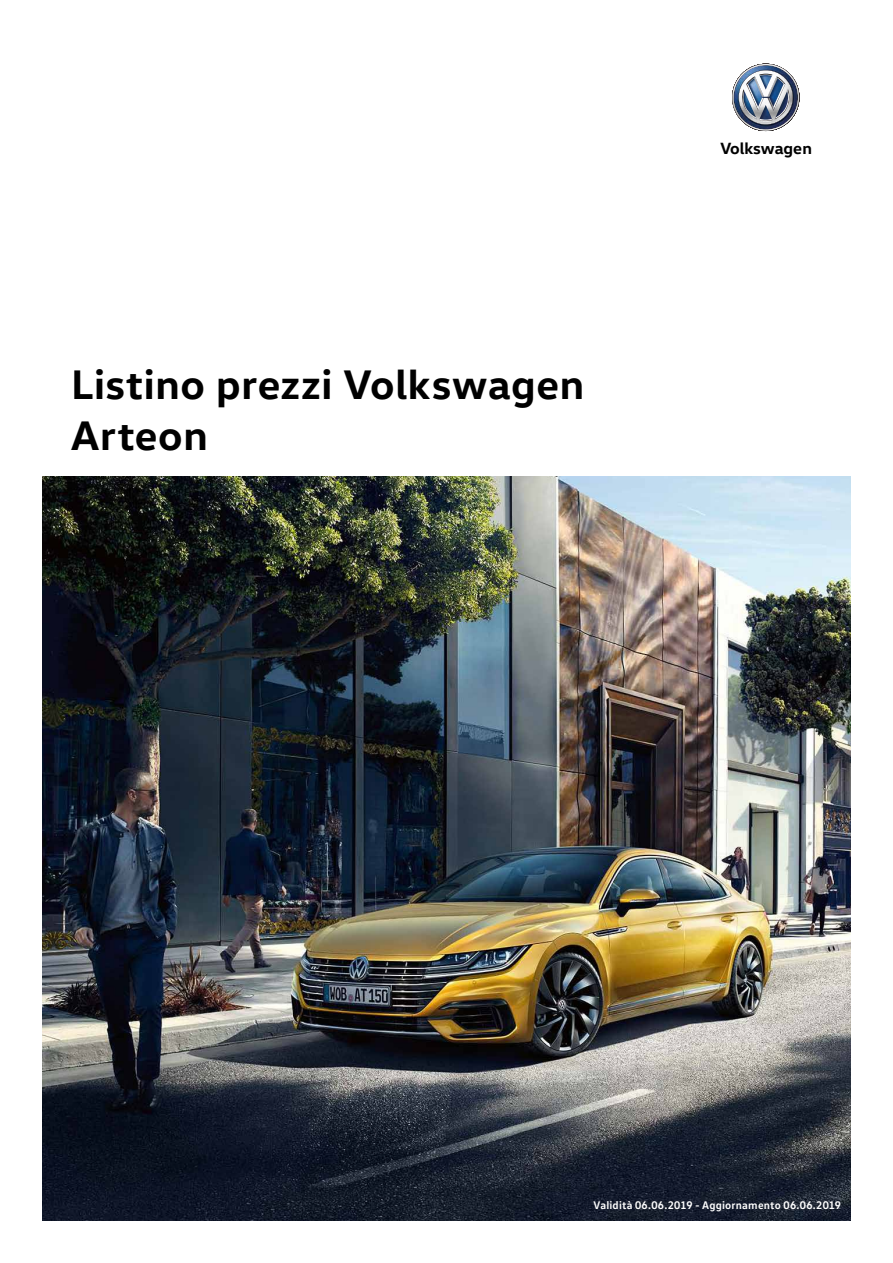
<style>
.page{position:relative;width:893px;height:1263px;background:#fff}
.page>*{position:absolute;margin:0;border:0;box-sizing:border-box;transform-origin:0 0}
.t1{font:700 42px/50.4px "VW Head";letter-spacing:.015em;color:#000}
.t2{font:700 16.5px "VW Head";letter-spacing:-.005em;color:#000}
.t3{font:700 11.25px "VW Text";letter-spacing:.015em;color:#fff}
</style>
<div class="page">
<img style="left:43px;top:476px;width:807px;height:744px">
<img style="left:732px;top:64px;width:68px;height:67px">
<h1 class="t1" style="left:71px;top:358px;width:515px">Listino prezzi Volkswagen<br>Arteon</h1>
<h2 class="t2" style="left:720px;top:137px;width:93px">Volkswagen</h2>
<p class="t3" style="left:593px;top:1198px;width:249px">Validità 06.06.2019 - Aggiornamento 06.06.2019</p>
</div>
